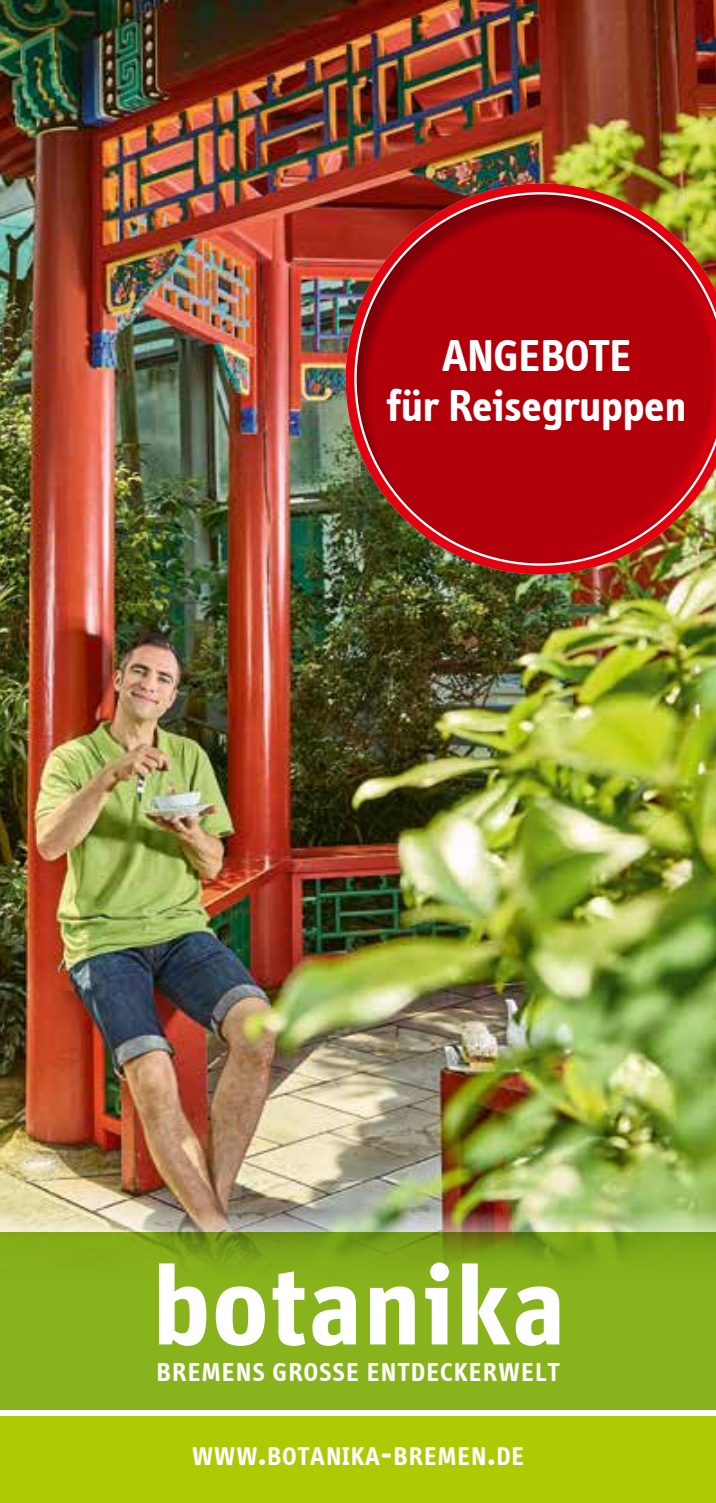
<style>
.page{position:relative;width:716px;height:1503px;background:#fff}
.page>*{position:absolute;margin:0;border:0;box-sizing:border-box;transform-origin:0 0}
.t1{font:700 45px/50px "Info";letter-spacing:.01em;color:#fff;text-align:center}
.t2{font:700 26.25px "Info";letter-spacing:.06em;color:#fff}
.t3{font:700 25.75px "Info";letter-spacing:.055em;color:#fff}
.s1{font-size:36.75px}
</style>
<div class="page">
<hr style="left:0;top:0;width:1px;height:1502px;background:#afca05">
<img style="left:0;top:0;width:716px;height:1232px">
<div style="left:0;top:1416px;width:716px;height:86px;background:#afca05"></div>
<div style="left:0;top:1232px;width:716px;height:177px;background:#89b31c"></div>
<svg style="left:159px;top:1263px;width:47px;height:82px"></svg>
<svg style="left:216px;top:1286px;width:49px;height:59px"></svg>
<svg style="left:273px;top:1271px;width:32px;height:74px"></svg>
<svg style="left:312px;top:1286px;width:44px;height:59px"></svg>
<svg style="left:370px;top:1286px;width:45px;height:58px"></svg>
<svg style="left:425px;top:1262px;width:24px;height:82px"></svg>
<svg style="left:462px;top:1263px;width:97px;height:82px"></svg>
<img style="left:345px;top:183px;width:371px;height:391px">
<svg style="left:354px;top:192px;width:362px;height:374px;background:#ae1214"></svg>
<h1 class="t1" style="left:387px;top:331px;width:300px">ANGEBOTE<br>für Reisegruppen</h1>
<p class="t2" style="left:157px;top:1356px;width:404px">BREMENS GROSSE ENTDECKERWELT</p>
<p class="t3" style="left:192px;top:1441px;width:333px">WWW<span class="s1">.</span>BOTANIKA<span class="s1">-</span>BREMEN<span class="s1">.</span>DE</p>
</div>
